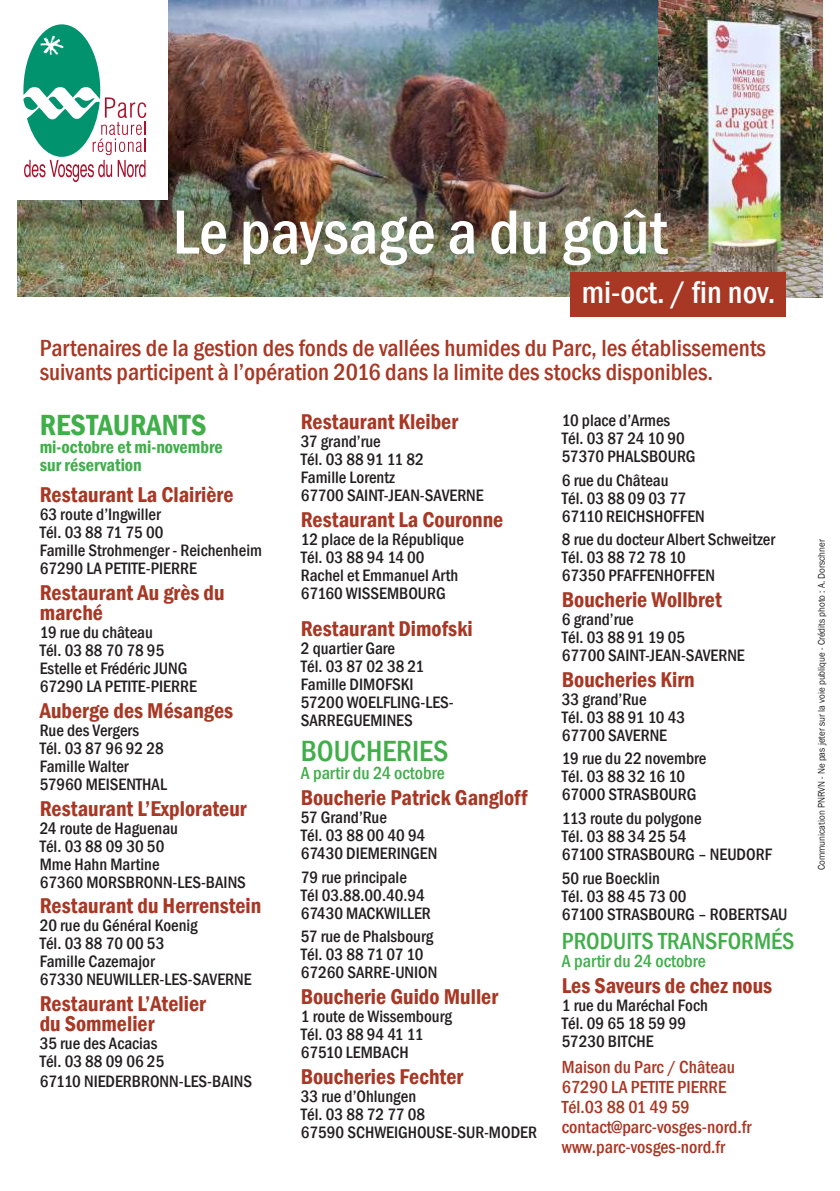
<style>
.page{position:relative;width:840px;height:1191px;background:#fff}
.page>*{position:absolute;margin:0;border:0;box-sizing:border-box;transform-origin:0 0}
.t1{font:500 condensed 64.4px "Franklin Gothic";color:#fff}
.t2{font:500 condensed 32px "Franklin Gothic";color:#fff}
.t3{font:600 condensed 30px "Franklin Gothic";color:#40ae49}
.t4{font:500 condensed 30px "Franklin Gothic";color:#40ae49}
.t5{font:500 condensed 24px/24px "Franklin Gothic";color:#a83724}
.t6{font:500 condensed 24px "Franklin Gothic";color:#40ae49}
.t7{font:600 condensed 22px/20px "Franklin Gothic";color:#a83724}
.t8{font:500 condensed 18px/20px "Franklin Gothic";color:#a83724}
.t9{font:600 condensed 18px/18px "Franklin Gothic";color:#40ae49}
.t10{font:500 condensed 18px "Franklin Gothic";color:#40ae49}
.t11{font:500 condensed 17px/18px "Franklin Gothic";color:#231f20}
.t12{font:10px "Franklin Gothic";color:#231f20;scale:.9 1}
</style>
<div class="page">
<img style="left:81px;top:0;width:577px;height:297px">
<img style="left:18px;top:200px;width:63px;height:97px">
<div style="left:0;top:0;width:167px;height:200px;background:#fff"></div>
<svg style="left:23px;top:24px;width:123px;height:158px"></svg>
<img style="left:822px;top:123px;width:1px;height:151px">
<img style="left:658px;top:0;width:164px;height:297px">
<div style="left:570px;top:272px;width:215px;height:45px;background:#a83724"></div>
<h1 class="t1" style="left:173px;top:190px;width:495px">Le paysage a du goût</h1>
<h2 class="t2" style="left:581px;top:271px;width:195px">mi-oct. / fin nov.</h2>
<h3 class="t5" style="left:40px;top:335px;width:727px">Partenaires de la gestion des fonds de vallées humides du Parc, les établissements suivants participent à l’opération 2016 dans la limite des stocks disponibles.</h3>
<h3 class="t3" style="left:40px;top:405px;width:168px">RESTAURANTS</h3>
<p class="t9" style="left:40px;top:438px;width:185px">mi-octobre et mi-novembre sur réservation</p>
<p class="t7" style="left:40px;top:485px;width:195px">Restaurant La Clairière</p>
<p class="t11" style="left:40px;top:505px;width:224px">63 route d’Ingwiller<br>Tél. 03 88 71 75 00<br>Famille Strohmenger - Reichenheim<br>67290 LA PETITE-PIERRE</p>
<p class="t7" style="left:40px;top:582px;width:186px">Restaurant Au grès du marché</p>
<p class="t11" style="left:40px;top:623px;width:158px">19 rue du château<br>Tél. 03 88 70 78 95<br>Estelle et Frédéric JUNG<br>67290 LA PETITE-PIERRE</p>
<p class="t7" style="left:40px;top:700px;width:195px">Auberge des Mésanges</p>
<p class="t11" style="left:40px;top:721px;width:129px">Rue des Vergers<br>Tél. 03 87 96 92 28<br>Famille Walter<br>57960 MEISENTHAL</p>
<p class="t7" style="left:40px;top:798px;width:208px">Restaurant L’Explorateur</p>
<p class="t11" style="left:40px;top:818px;width:208px">24 route de Haguenau<br>Tél. 03 88 09 30 50<br>Mme Hahn Martine<br>67360 MORSBRONN-LES-BAINS</p>
<p class="t7" style="left:40px;top:895px;width:223px">Restaurant du Herrenstein</p>
<p class="t11" style="left:40px;top:916px;width:213px">20 rue du Général Koenig<br>Tél. 03 88 70 00 53<br>Famille Cazemajor<br>67330 NEUWILLER-LES-SAVERNE</p>
<p class="t7" style="left:40px;top:993px;width:168px">Restaurant L’Atelier du Sommelier</p>
<p class="t11" style="left:40px;top:1034px;width:126px">35 rue des Acacias<br>Tél. 03 88 09 06 25</p>
<p class="t11" style="left:40px;top:1072px;width:214px">67110 NIEDERBRONN-LES-BAINS</p>
<p class="t11" style="left:561px;top:411px;width:135px">10 place d’Armes<br>Tél. 03 87 24 10 90<br>57370 PHALSBOURG</p>
<p class="t11" style="left:561px;top:471px;width:144px">6 rue du Château<br>Tél. 03 88 09 03 77<br>67110 REICHSHOFFEN</p>
<p class="t11" style="left:561px;top:530px;width:214px">8 rue du docteur Albert Schweitzer<br>Tél. 03 88 72 78 10<br>67350 PFAFFENHOFFEN</p>
<p class="t7" style="left:561px;top:589px;width:161px">Boucherie Wollbret</p>
<p class="t11" style="left:561px;top:610px;width:184px">6 grand’rue<br>Tél. 03 88 91 19 05<br>67700 SAINT-JEAN-SAVERNE</p>
<p class="t7" style="left:561px;top:669px;width:134px">Boucheries Kirn</p>
<p class="t11" style="left:561px;top:690px;width:125px">33 grand’Rue<br>Tél. 03 88 91 10 43<br>67700 SAVERNE</p>
<p class="t11" style="left:561px;top:749px;width:146px">19 rue du 22 novembre<br>Tél. 03 88 32 16 10<br>67000 STRASBOURG</p>
<p class="t11" style="left:561px;top:809px;width:211px">113 route du polygone<br>Tél. 03 88 34 25 54<br>67100 STRASBOURG – NEUDORF</p>
<p class="t11" style="left:561px;top:869px;width:227px">50 rue Boecklin<br>Tél. 03 88 45 73 00<br>67100 STRASBOURG – ROBERTSAU</p>
<h3 class="t6" style="left:561px;top:925px;width:234px">PRODUITS TRANSFORMÉS</h3>
<p class="t10" style="left:561px;top:949px;width:145px">A partir du 24 octobre</p>
<p class="t7" style="left:561px;top:975px;width:212px">Les Saveurs de chez nous</p>
<p class="t11" style="left:561px;top:996px;width:147px">1 rue du Maréchal Foch<br>Tél. 09 65 18 59 99<br>57230 BITCHE</p>
<p class="t8" style="left:561px;top:1056px;width:191px">Maison du Parc / Château<br>67290 LA PETITE PIERRE<br>Tél.03 88 01 49 59 contact@parc-vosges-nord.fr www.parc-vosges-nord.fr</p>
<p class="t7" style="left:300px;top:412px;width:159px">Restaurant Kleiber</p>
<p class="t11" style="left:300px;top:432px;width:184px">37 grand’rue<br>Tél. 03 88 91 11 82<br>Famille Lorentz<br>67700 SAINT-JEAN-SAVERNE</p>
<p class="t7" style="left:300px;top:509px;width:204px">Restaurant La Couronne</p>
<p class="t11" style="left:300px;top:530px;width:164px">12 place de la République<br>Tél. 03 88 94 14 00<br>Rachel et Emmanuel Arth<br>67160 WISSEMBOURG</p>
<p class="t7" style="left:300px;top:618px;width:173px">Restaurant Dimofski</p>
<p class="t11" style="left:300px;top:639px;width:154px">2 quartier Gare<br>Tél. 03 87 02 38 21<br>Famille DIMOFSKI<br>57200 WOELFLING-LES-<br>SARREGUEMINES</p>
<h3 class="t4" style="left:300px;top:731px;width:149px">BOUCHERIES</h3>
<p class="t10" style="left:300px;top:761px;width:145px">A partir du 24 octobre</p>
<p class="t7" style="left:300px;top:787px;width:228px">Boucherie Patrick Gangloff</p>
<p class="t11" style="left:300px;top:808px;width:138px">57 Grand’Rue<br>Tél. 03 88 00 40 94<br>67430 DIEMERINGEN</p>
<p class="t11" style="left:300px;top:867px;width:131px">79 rue principale<br>Tél 03.88.00.40.94<br>67430 MACKWILLER</p>
<p class="t11" style="left:300px;top:927px;width:138px">57 rue de Phalsbourg<br>Tél. 03 88 71 07 10<br>67260 SARRE-UNION</p>
<p class="t7" style="left:300px;top:986px;width:199px">Boucherie Guido Muller</p>
<p class="t11" style="left:300px;top:1007px;width:153px">1 route de Wissembourg<br>Tél. 03 88 94 41 11<br>67510 LEMBACH</p>
<p class="t7" style="left:300px;top:1066px;width:164px">Boucheries Fechter</p>
<p class="t11" style="left:300px;top:1086px;width:238px">33 rue d’Ohlungen<br>Tél. 03 88 72 77 08<br>67590 SCHWEIGHOUSE-SUR-MODER</p>
<p class="t12" style="left:814px;top:870px;width:369px;rotate:-90deg">Communication PNRVN - Ne pas jeter sur la voie publique - Crédits photo : A. Dorschner</p>
</div>
